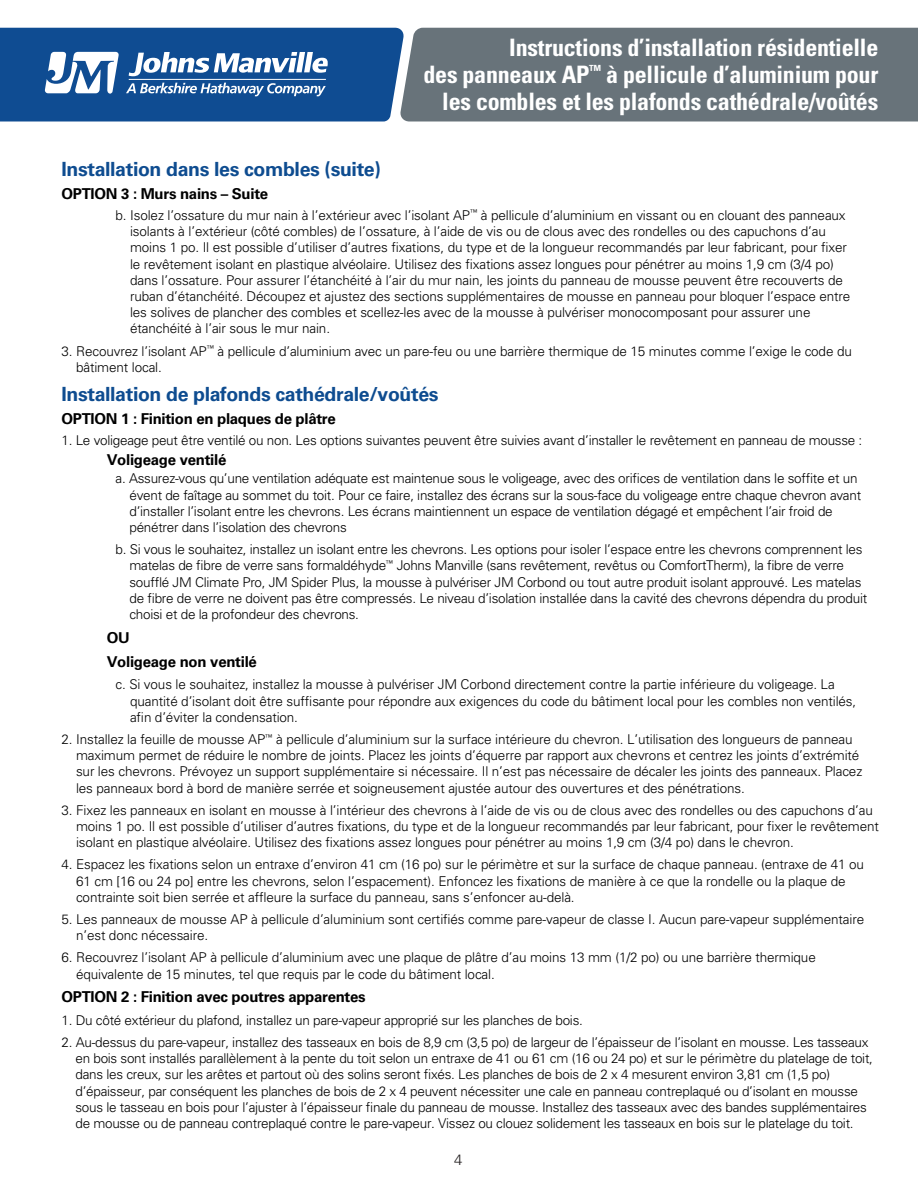
<style>
.page{position:relative;width:918px;height:1188px;background:#fff}
.page>*{position:absolute;margin:0;border:0;box-sizing:border-box;transform-origin:0 0}
.t1{font:700 condensed 24px/27px "Univers";letter-spacing:-.01em;color:#fff;text-align:right}
.t2{font:700 19.5px "Univers";letter-spacing:-.02em;color:#0e4c90}
.t3{font:700 15px/24px "Univers";letter-spacing:-.02em;color:#000}
.t4{font:300 15px "Univers";color:#231f20}
.t5{font:300 13.5px/16.2px "Univers";letter-spacing:-.01em;color:#000}
</style>
<div class="page">
<div style="left:404px;top:28px;width:514px;height:94px;background:#68737a"></div>
<svg style="left:0;top:28px;width:404px;height:94px"></svg>
<hr style="left:129px;top:79px;width:197px;height:1px;background:#fff">
<h1 class="t1" style="left:423px;top:34px;width:456px">Instructions d’installation résidentielle<br>des panneaux AP<sup>™</sup> à pellicule d’aluminium pour les combles et les plafonds cathédrale/voûtés</h1>
<h2 class="t2" style="left:62px;top:158px;width:321px">Installation dans les combles (suite)</h2>
<p class="t3" style="left:62px;top:182px;width:208px">OPTION 3 : Murs nains – Suite</p>
<p class="t5" style="left:130px;top:207px;width:722px;text-indent:-14px">b. Isolez l’ossature du mur nain à l’extérieur avec l’isolant AP<sup>™</sup> à pellicule d’aluminium en vissant ou en clouant des panneaux isolants à l’extérieur (côté combles) de l’ossature, à l’aide de vis ou de clous avec des rondelles ou des capuchons d’au moins 1 po. Il est possible d’utiliser d’autres fixations, du type et de la longueur recommandés par leur fabricant, pour fixer le revêtement isolant en plastique alvéolaire. Utilisez des fixations assez longues pour pénétrer au moins 1,9 cm (3/4 po) dans l’ossature. Pour assurer l’étanchéité à l’air du mur nain, les joints du panneau de mousse peuvent être recouverts de ruban d’étanchéité. Découpez et ajustez des sections supplémentaires de mousse en panneau pour bloquer l’espace entre les solives de plancher des combles et scellez-les avec de la mousse à pulvériser monocomposant pour assurer une étanchéité à l’air sous le mur nain.</p>
<p class="t5" style="left:76px;top:343px;width:777px;text-indent:-14px">3. Recouvrez l’isolant AP<sup>™</sup> à pellicule d’aluminium avec un pare-feu ou une barrière thermique de 15 minutes comme l’exige le code du bâtiment local.</p>
<h2 class="t2" style="left:62px;top:383px;width:379px">Installation de plafonds cathédrale/voûtés</h2>
<p class="t3" style="left:62px;top:407px;width:276px">OPTION 1 : Finition en plaques de plâtre</p>
<p class="t5" style="left:62px;top:432px;width:802px">1. Le voligeage peut être ventilé ou non. Les options suivantes peuvent être suivies avant d’installer le revêtement en panneau de mousse :</p>
<p class="t5" style="left:129px;top:470px;width:733px;text-indent:-14px">a. Assurez-vous qu’une ventilation adéquate est maintenue sous le voligeage, avec des orifices de ventilation dans le soffite et un évent de faîtage au sommet du toit. Pour ce faire, installez des écrans sur la sous-face du voligeage entre chaque chevron avant d’installer l’isolant entre les chevrons. Les écrans maintiennent un espace de ventilation dégagé et empêchent l’air froid de pénétrer dans l’isolation des chevrons</p>
<p class="t5" style="left:129px;top:541px;width:739px;text-indent:-14px">b. Si vous le souhaitez, installez un isolant entre les chevrons. Les options pour isoler l’espace entre les chevrons comprennent les matelas de fibre de verre sans formaldéhyde<sup>™</sup> Johns Manville (sans revêtement, revêtus ou ComfortTherm), la fibre de verre soufflé JM Climate Pro, JM Spider Plus, la mousse à pulvériser JM Corbond ou tout autre produit isolant approuvé. Les matelas de fibre de verre ne doivent pas être compressés. Le niveau d’isolation installée dans la cavité des chevrons dépendra du produit choisi et de la profondeur des chevrons.</p>
<p class="t3" style="left:107px;top:626px;width:152px">OU<br>Voligeage non ventilé</p>
<p class="t3" style="left:107px;top:448px;width:121px">Voligeage ventilé</p>
<p class="t5" style="left:130px;top:677px;width:728px;text-indent:-14px">c. Si vous le souhaitez, installez la mousse à pulvériser JM Corbond directement contre la partie inférieure du voligeage. La quantité d’isolant doit être suffisante pour répondre aux exigences du code du bâtiment local pour les combles non ventilés, afin d’éviter la condensation.</p>
<p class="t5" style="left:76px;top:731px;width:788px;text-indent:-14px">2. Installez la feuille de mousse AP<sup>™</sup> à pellicule d’aluminium sur la surface intérieure du chevron. L’utilisation des longueurs de panneau maximum permet de réduire le nombre de joints. Placez les joints d’équerre par rapport aux chevrons et centrez les joints d’extrémité sur les chevrons. Prévoyez un support supplémentaire si nécessaire. Il n’est pas nécessaire de décaler les joints des panneaux. Placez les panneaux bord à bord de manière serrée et soigneusement ajustée autour des ouvertures et des pénétrations.</p>
<p class="t5" style="left:76px;top:802px;width:804px;text-indent:-14px">3. Fixez les panneaux en isolant en mousse à l’intérieur des chevrons à l’aide de vis ou de clous avec des rondelles ou des capuchons d’au moins 1 po. Il est possible d’utiliser d’autres fixations, du type et de la longueur recommandés par leur fabricant, pour fixer le revêtement isolant en plastique alvéolaire. Utilisez des fixations assez longues pour pénétrer au moins 1,9 cm (3/4 po) dans le chevron.</p>
<p class="t5" style="left:76px;top:857px;width:790px;text-indent:-14px">4. Espacez les fixations selon un entraxe d’environ 41 cm (16 po) sur le périmètre et sur la surface de chaque panneau. (entraxe de 41 ou<br>61 cm [16 ou 24 po] entre les chevrons, selon l’espacement). Enfoncez les fixations de manière à ce que la rondelle ou la plaque de contrainte soit bien serrée et affleure la surface du panneau, sans s’enfoncer au-delà.</p>
<p class="t5" style="left:76px;top:911px;width:790px;text-indent:-14px">5. Les panneaux de mousse AP à pellicule d’aluminium sont certifiés comme pare-vapeur de classe I. Aucun pare-vapeur supplémentaire n’est donc nécessaire.</p>
<p class="t5" style="left:76px;top:950px;width:741px;text-indent:-14px">6. Recouvrez l’isolant AP à pellicule d’aluminium avec une plaque de plâtre d’au moins 13 mm (1/2 po) ou une barrière thermique équivalente de 15 minutes, tel que requis par le code du bâtiment local.</p>
<p class="t3" style="left:62px;top:985px;width:306px">OPTION 2 : Finition avec poutres apparentes</p>
<p class="t5" style="left:62px;top:1012px;width:523px">1. Du côté extérieur du plafond, installez un pare-vapeur approprié sur les planches de bois.</p>
<p class="t5" style="left:75px;top:1034px;width:799px;text-indent:-14px">2. Au-dessus du pare-vapeur, installez des tasseaux en bois de 8,9 cm (3,5 po) de largeur de l’épaisseur de l’isolant en mousse. Les tasseaux en bois sont installés parallèlement à la pente du toit selon un entraxe de 41 ou 61 cm (16 ou 24 po) et sur le périmètre du platelage de toit, dans les creux, sur les arêtes et partout où des solins seront fixés. Les planches de bois de 2 x 4 mesurent environ 3,81 cm (1,5 po) d’épaisseur, par conséquent les planches de bois de 2 x 4 peuvent nécessiter une cale en panneau contreplaqué ou d’isolant en mousse sous le tasseau en bois pour l’ajuster à l’épaisseur finale du panneau de mousse. Installez des tasseaux avec des bandes supplémentaires de mousse ou de panneau contreplaqué contre le pare-vapeur. Vissez ou clouez solidement les tasseaux en bois sur le platelage du toit.</p>
<p class="t4" style="left:454px;top:1151px;width:10px">4</p>
</div>
